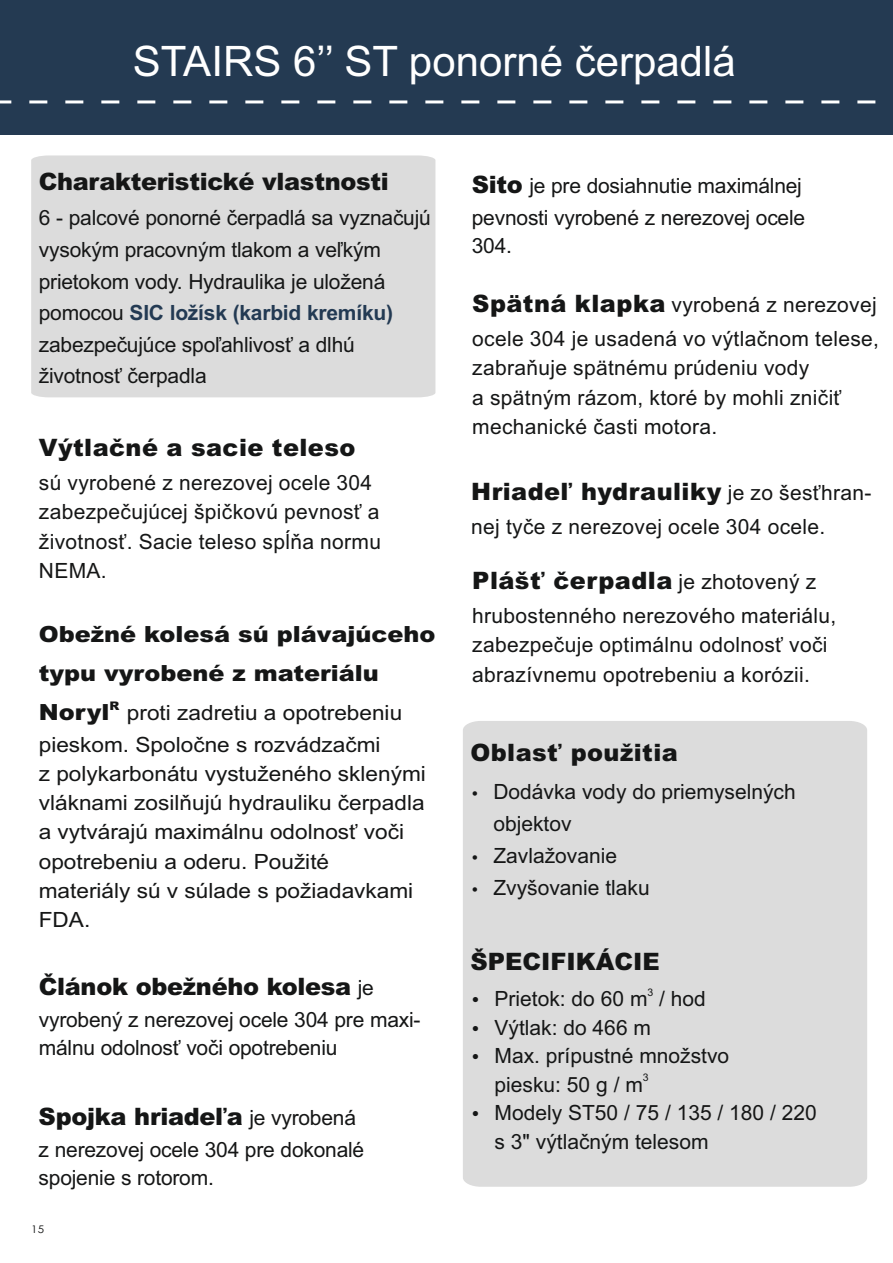
<style>
.page{position:relative;width:893px;height:1263px;background:#fff}
.page>*{position:absolute;margin:0;border:0;box-sizing:border-box;transform-origin:0 0}
.t1{font:42px "Arial";color:#fff}
.t2{font:900 24px "Arial";letter-spacing:.02em;color:#151616}
.t3{font:900 24px "Arial";color:#151616}
.t4{font:900 22.35px/39px "Arial";color:#151616;scale:1.08 1}
.t5{font:21px/29.5px "Arial";color:#151616}
.t6{font:21px/29.1px "Arial";color:#151616;scale:1.08 1}
.t7{font:900 11.85px "Arial";color:#151616;scale:1.08 1}
.t8{font:10.5px "Arial";color:#151616}
.t9{font:10.5px "Century Gothic";color:#151616;scale:1.09 1}
.s1{font-weight:700;color:#233a53}
.s2{font-weight:900;font-size:22.35px}
.s3{font-weight:400;font-size:21px}
.s4{font-weight:900;font-size:24px}
</style>
<div class="page">
<div style="left:31px;top:155px;width:404px;height:242px;background:#dcdcdc"></div>
<div style="left:463px;top:721px;width:404px;height:466px;background:#dcdcdc"></div>
<div style="left:0;top:0;width:893px;height:135px;background:#243a52"></div>
<svg style="left:0;top:100px;width:876px;height:3px"></svg>
<svg style="left:473px;top:997px;width:5px;height:5px"></svg>
<svg style="left:473px;top:1025px;width:5px;height:6px"></svg>
<svg style="left:473px;top:1054px;width:5px;height:5px"></svg>
<svg style="left:473px;top:1111px;width:5px;height:5px"></svg>
<svg style="left:473px;top:791px;width:4px;height:5px"></svg>
<svg style="left:473px;top:855px;width:4px;height:5px"></svg>
<svg style="left:473px;top:887px;width:4px;height:5px"></svg>
<h1 class="t1" style="left:133px;top:46px;width:605px">STAIRS 6’’ ST ponorné čerpadlá</h1>
<p class="t3" style="left:39px;top:173px;width:352px">Charakteristické vlastnosti</p>
<p class="t5" style="left:39px;top:204px;width:394px;line-height:31.7px">6 - palcové ponorné čerpadlá sa vyznačujú vysokým pracovným tlakom a veľkým prietokom vody. Hydraulika je uložená pomocou <span class="s1">SIC ložísk (karbid kremíku) </span>zabezpečujúce spoľahlivosť a dlhú životnosť čerpadla</p>
<p class="t2" style="left:39px;top:439px;width:318px">Výtlačné a sacie teleso</p>
<p class="t5" style="left:39px;top:469px;width:344px">sú vyrobené z nerezovej ocele 304 zabezpečujúcej špičkovú pevnosť a životnosť. Sacie teleso spĺňa normu<br>NEMA.</p>
<p class="t4" style="left:39px;top:617px;width:369px">Obežné kolesá sú plávajúceho typu vyrobené z materiálu</p>
<p class="t7" style="left:109px;top:701px;width:11px">R</p>
<p class="t6" style="left:39px;top:698px;width:338px;line-height:32.1px"><span class="s2">Noryl</span> proti zadretiu a opotrebeniu pieskom. Spoločne s rozvádzačmi</p>
<p class="t6" style="left:39px;top:761px;width:360px">z polykarbonátu vystuženého sklenými vláknami zosilňujú hydrauliku čerpadla a vytvárajú maximálnu odolnosť voči opotrebeniu a oderu. Použité materiály sú v súlade s požiadavkami<br>FDA.</p>
<p class="t3" style="left:39px;top:978px;width:337px">Článok obežného kolesa <span class="s3">je</span></p>
<p class="t5" style="left:39px;top:1007px;width:383px;line-height:28.3px">vyrobený z nerezovej ocele 304 pre maxi&shy;málnu odolnosť voči opotrebeniu</p>
<p class="t3" style="left:39px;top:1108px;width:319px">Spojka hriadeľa <span class="s3">je vyrobená</span></p>
<p class="t5" style="left:39px;top:1137px;width:327px;line-height:28.3px">z nerezovej ocele 304 pre dokonalé spojenie s rotorom.</p>
<p class="t9" style="left:31px;top:1225px;width:13px">15</p>
<p class="t5" style="left:472px;top:172px;width:335px;line-height:32px"><span class="s4">Sito</span> je pre dosiahnutie maximálnej pevnosti vyrobené z nerezovej ocele</p>
<p class="t5" style="left:472px;top:233px;width:42px">304.</p>
<p class="t5" style="left:472px;top:290px;width:408px;line-height:33.3px"><span class="s4">Spätná klapka</span> vyrobená z nerezovej ocele 304 je usadená vo výtlačnom telese,</p>
<p class="t5" style="left:472px;top:355px;width:371px">zabraňuje spätnému prúdeniu vody<br>a spätným rázom, ktoré by mohli zničiť mechanické časti motora.</p>
<p class="t2" style="left:471px;top:483px;width:402px">Hriadeľ hydrauliky <span class="s3">je zo šesťhran-</span></p>
<p class="t5" style="left:471px;top:513px;width:356px">nej tyče z nerezovej ocele 304 ocele.</p>
<p class="t2" style="left:472px;top:572px;width:346px">Plášť čerpadla <span class="s3">je zhotovený z</span></p>
<p class="t5" style="left:472px;top:602px;width:366px">hrubostenného nerezového materiálu, zabezpečuje optimálnu odolnosť voči abrazívnemu opotrebeniu a korózii.</p>
<p class="t2" style="left:470px;top:744px;width:209px">Oblasť použitia</p>
<p class="t5" style="left:493px;top:777px;width:304px;line-height:32.1px">Dodávka vody do priemyselných objektov<br>Zavlažovanie<br>Zvyšovanie tlaku</p>
<p class="t3" style="left:471px;top:952px;width:191px">ŠPECIFIKÁCIE</p>
<p class="t8" style="left:647px;top:988px;width:7px">3</p>
<p class="t5" style="left:495px;top:986px;width:236px;line-height:28.7px">Prietok: do 60 m / hod<br>Výtlak: do 466 m<br>Max. prípustné množstvo</p>
<p class="t8" style="left:643px;top:1074px;width:7px">3</p>
<p class="t5" style="left:495px;top:1072px;width:324px;line-height:28.7px">piesku: 50 g / m<br>Modely ST50 / 75 / 135 / 180 / 220 s 3" výtlačným telesom</p>
</div>
